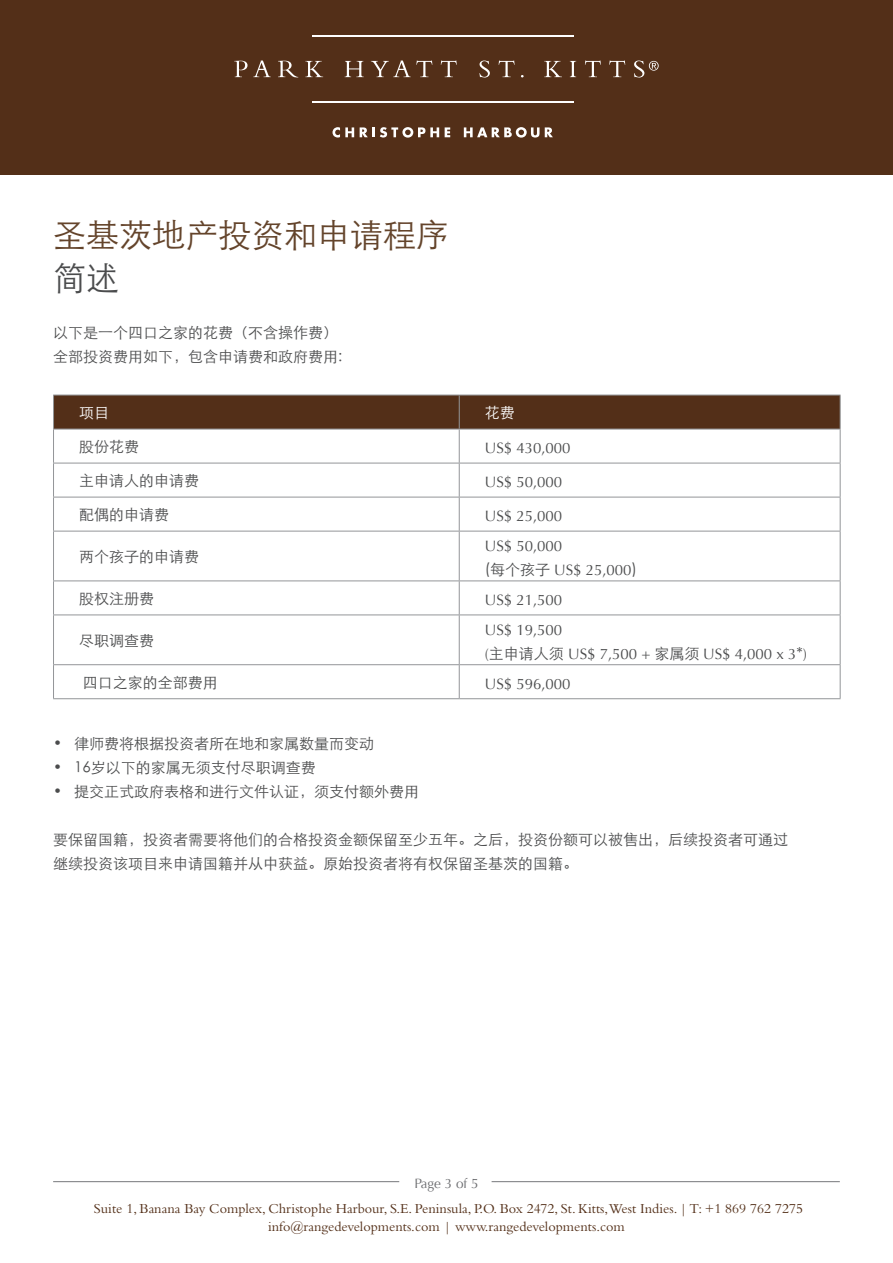
<style>
.page{position:relative;width:893px;height:1263px;background:#fff}
.page>*{position:absolute;margin:0;border:0;box-sizing:border-box;transform-origin:0 0}
.t1{font:33px "ST Xihei";color:#64442b}
.t2{font:33px "ST Xihei";color:#4b4c4d}
.t3{font:15px "ST Xihei";color:#4b4c4d}
.t4{font:15px "Optima";color:#4b4c4d}
.t5{font:15px "ST Xihei";color:#fff}
.t6{font:14.25px "Bembo";color:#532f18}
.t7{font:13.5px "Optima";color:#6c6d70}
.s1{font-family:"ST Xihei"}
</style>
<div class="page">
<div style="left:0;top:0;width:893px;height:175px;background:#532f18"></div>
<svg style="left:332px;top:127px;width:22px;height:11px"></svg>
<svg style="left:360px;top:127px;width:79px;height:11px"></svg>
<svg style="left:445px;top:127px;width:5px;height:10px"></svg>
<svg style="left:464px;top:127px;width:75px;height:11px"></svg>
<svg style="left:545px;top:127px;width:8px;height:10px"></svg>
<hr style="left:312px;top:35px;width:262px;height:1px;background:#fff">
<hr style="left:312px;top:102px;width:262px;height:1px;background:#fff">
<svg style="left:234px;top:61px;width:37px;height:16px"></svg>
<svg style="left:278px;top:61px;width:20px;height:17px"></svg>
<svg style="left:305px;top:61px;width:18px;height:16px"></svg>
<svg style="left:345px;top:61px;width:19px;height:16px"></svg>
<svg style="left:371px;top:61px;width:61px;height:16px"></svg>
<svg style="left:441px;top:61px;width:16px;height:16px"></svg>
<svg style="left:479px;top:61px;width:11px;height:17px"></svg>
<svg style="left:499px;top:61px;width:16px;height:16px"></svg>
<svg style="left:544px;top:61px;width:18px;height:16px"></svg>
<svg style="left:570px;top:61px;width:6px;height:16px"></svg>
<svg style="left:585px;top:61px;width:16px;height:16px"></svg>
<svg style="left:609px;top:61px;width:16px;height:16px"></svg>
<svg style="left:634px;top:61px;width:25px;height:17px"></svg>
<div style="left:54px;top:396px;width:786px;height:33px;background:#532f18"></div>
<hr style="left:53px;top:395px;width:406px;height:1px;background:#939598">
<hr style="left:53px;top:395px;width:1px;height:34px;background:#939598">
<hr style="left:459px;top:395px;width:381px;height:1px;background:#939598">
<hr style="left:459px;top:395px;width:1px;height:34px;background:#939598">
<hr style="left:840px;top:395px;width:1px;height:34px;background:#939598">
<hr style="left:53px;top:429px;width:406px;height:1px;background:#939598">
<hr style="left:53px;top:429px;width:1px;height:34px;background:#939598">
<hr style="left:459px;top:429px;width:381px;height:1px;background:#939598">
<hr style="left:459px;top:429px;width:1px;height:34px;background:#939598">
<hr style="left:840px;top:429px;width:1px;height:34px;background:#939598">
<hr style="left:53px;top:463px;width:406px;height:1px;background:#939598">
<hr style="left:53px;top:463px;width:1px;height:34px;background:#939598">
<hr style="left:459px;top:463px;width:381px;height:1px;background:#939598">
<hr style="left:459px;top:463px;width:1px;height:34px;background:#939598">
<hr style="left:840px;top:463px;width:1px;height:34px;background:#939598">
<hr style="left:53px;top:497px;width:406px;height:1px;background:#939598">
<hr style="left:53px;top:497px;width:1px;height:34px;background:#939598">
<hr style="left:459px;top:497px;width:381px;height:1px;background:#939598">
<hr style="left:459px;top:497px;width:1px;height:34px;background:#939598">
<hr style="left:840px;top:497px;width:1px;height:34px;background:#939598">
<hr style="left:53px;top:531px;width:406px;height:1px;background:#939598">
<hr style="left:53px;top:531px;width:1px;height:49px;background:#939598">
<hr style="left:459px;top:531px;width:381px;height:1px;background:#939598">
<hr style="left:459px;top:531px;width:1px;height:49px;background:#939598">
<hr style="left:840px;top:531px;width:1px;height:49px;background:#939598">
<hr style="left:53px;top:580px;width:406px;height:1px;background:#939598">
<hr style="left:53px;top:581px;width:1px;height:33px;background:#939598">
<hr style="left:459px;top:580px;width:381px;height:1px;background:#939598">
<hr style="left:459px;top:581px;width:1px;height:33px;background:#939598">
<hr style="left:840px;top:581px;width:1px;height:33px;background:#939598">
<hr style="left:53px;top:614px;width:406px;height:1px;background:#939598">
<hr style="left:53px;top:615px;width:1px;height:49px;background:#939598">
<hr style="left:459px;top:614px;width:381px;height:1px;background:#939598">
<hr style="left:459px;top:615px;width:1px;height:49px;background:#939598">
<hr style="left:840px;top:615px;width:1px;height:49px;background:#939598">
<hr style="left:53px;top:664px;width:406px;height:1px;background:#939598">
<hr style="left:53px;top:665px;width:1px;height:33px;background:#939598">
<hr style="left:459px;top:664px;width:381px;height:1px;background:#939598">
<hr style="left:459px;top:665px;width:1px;height:33px;background:#939598">
<hr style="left:840px;top:665px;width:1px;height:33px;background:#939598">
<hr style="left:53px;top:698px;width:406px;height:1px;background:#939598">
<hr style="left:459px;top:698px;width:381px;height:1px;background:#939598">
<hr style="left:53px;top:1181px;width:346px;height:1px;background:#76787b">
<hr style="left:492px;top:1181px;width:348px;height:1px;background:#76787b">
<p class="t1" style="left:53px;top:219px;width:398px">圣基茨地产投资和申请程序</p>
<p class="t2" style="left:53px;top:262px;width:67px">简述</p>
<p class="t3" style="left:53px;top:325px;width:287px">以下是一个四口之家的花费（不含操作费）</p>
<p class="t3" style="left:53px;top:349px;width:291px">全部投资费用如下，包含申请费和政府费用:</p>
<p class="t5" style="left:79px;top:405px;width:32px">项目</p>
<p class="t5" style="left:485px;top:405px;width:31px">花费</p>
<p class="t3" style="left:79px;top:439px;width:62px">股份花费</p>
<p class="t4" style="left:485px;top:439px;width:87px">US$ 430,000</p>
<p class="t3" style="left:79px;top:473px;width:122px">主申请人的申请费</p>
<p class="t4" style="left:485px;top:473px;width:79px">US$ 50,000</p>
<p class="t3" style="left:79px;top:507px;width:92px">配偶的申请费</p>
<p class="t4" style="left:485px;top:507px;width:79px">US$ 25,000</p>
<p class="t3" style="left:79px;top:549px;width:122px">两个孩子的申请费</p>
<p class="t4" style="left:485px;top:537px;width:79px">US$ 50,000</p>
<p class="t4" style="left:485px;top:561px;width:154px"><span class="s1">(每个孩子</span> US$ 25,000<span class="s1">)</span></p>
<p class="t3" style="left:79px;top:591px;width:77px">股权注册费</p>
<p class="t4" style="left:485px;top:591px;width:79px">US$ 21,500</p>
<p class="t3" style="left:79px;top:633px;width:77px">尽职调查费</p>
<p class="t4" style="left:485px;top:621px;width:79px">US$ 19,500</p>
<p class="t4" style="left:485px;top:645px;width:324px">(<span class="s1">主申请人须</span> US$ 7,500 + <span class="s1">家属须</span> US$ 4,000 x 3<span class="s1">*</span>)</p>
<p class="t3" style="left:83px;top:675px;width:137px">四口之家的全部费用</p>
<p class="t4" style="left:485px;top:675px;width:87px">US$ 596,000</p>
<p class="t3" style="left:53px;top:736px;width:323px">• 律师费将根据投资者所在地和家属数量而变动</p>
<p class="t3" style="left:53px;top:760px;width:264px">• 16岁以下的家属无须支付尽职调查费</p>
<p class="t3" style="left:53px;top:784px;width:368px">• 提交正式政府表格和进行文件认证，须支付额外费用</p>
<p class="t3" style="left:53px;top:832px;width:737px">要保留国籍，投资者需要将他们的合格投资金额保留至少五年。之后，投资份额可以被售出，后续投资者可通过</p>
<p class="t3" style="left:53px;top:856px;width:527px">继续投资该项目来申请国籍并从中获益。原始投资者将有权保留圣基茨的国籍。</p>
<p class="t7" style="left:414px;top:1175px;width:66px">Page 3 of 5</p>
<p class="t6" style="left:94px;top:1200px;width:711px">Suite 1, Banana Bay Complex, Christophe Harbour, S.E. Peninsula, P.O. Box 2472, St. Kitts,West Indies. | T: +1 869 762 7275</p>
<p class="t6" style="left:268px;top:1218px;width:358px">info@rangedevelopments.com | www.rangedevelopments.com</p>
</div>
